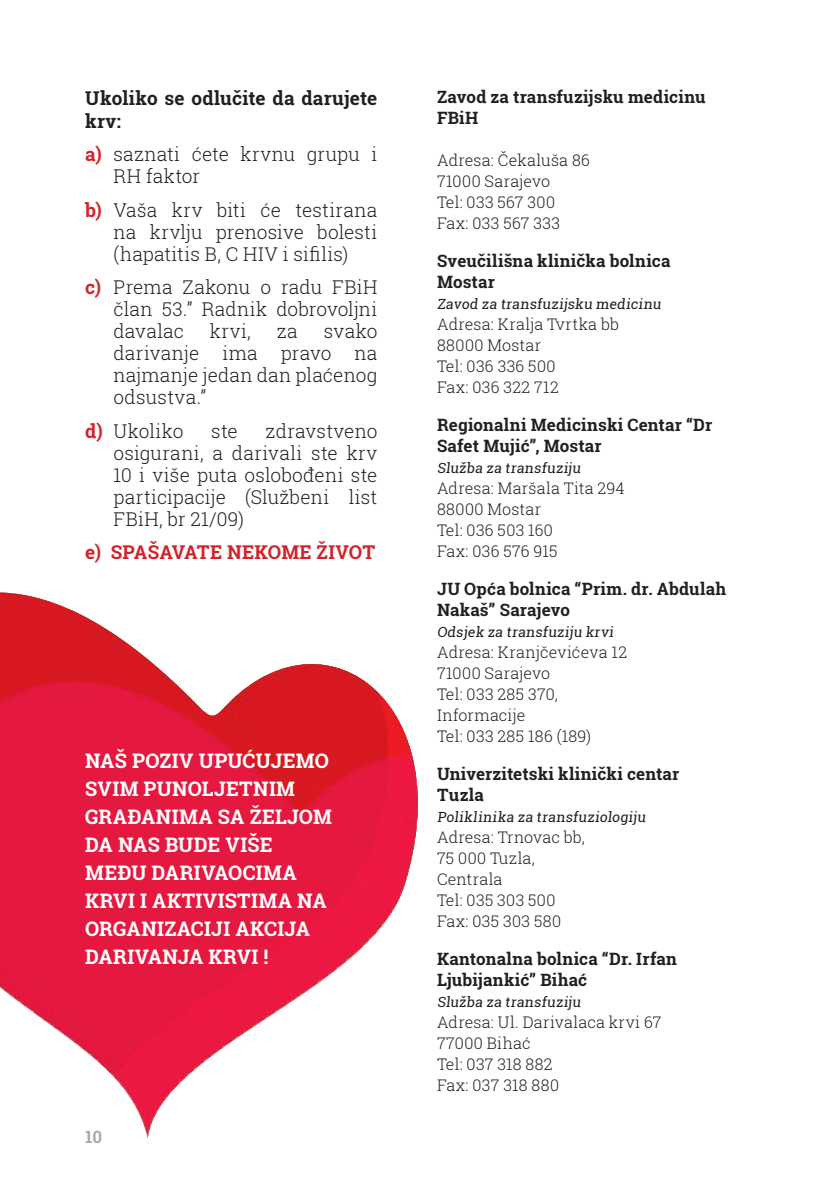
<style>
.page{position:relative;width:840px;height:1191px;background:#fff}
.page>*{position:absolute;margin:0;border:0;box-sizing:border-box;transform-origin:0 0}
.t1{font:700 20px/28px "Roboto Slab";letter-spacing:.005em;color:#fff}
.t2{font:300 19px/22px "Roboto Slab";letter-spacing:.01em;color:#231f20;text-align:justify}
.t3{font:700 19px/23px "Roboto Slab";color:#231f20}
.t4{font:700 19px "Roboto Slab";color:#d2232a}
.t5{font:700 17px/21px "Roboto Slab";letter-spacing:.015em;color:#231f20}
.t6{font:700 17px "Roboto Slab";color:#a7a9ac}
.t7{font:300 16px/21px "Roboto Slab";letter-spacing:.015em;color:#231f20}
.t8{font:14px "Roboto Slab";letter-spacing:.02em;color:#231f20}
.s1{font-weight:700;color:#d2232a}
</style>
<div class="page">
<img style="left:0;top:610px;width:418px;height:528px">
<p class="t3" style="left:85px;top:86px;width:293px">Ukoliko se odlučite da darujete krv:</p>
<p class="t2" style="left:113px;top:143px;width:265px;text-indent:-28px"><span class="s1">a)</span> saznati ćete krvnu grupu i<br>RH faktor</p>
<p class="t2" style="left:113px;top:198px;width:265px;text-indent:-28px"><span class="s1">b)</span> Vaša krv biti će testirana na krvlju prenosive bolesti (hapatitis B, C HIV i sifilis)</p>
<p class="t2" style="left:113px;top:276px;width:265px;text-indent:-28px"><span class="s1">c)</span> Prema Zakonu o radu FBiH član 53.” Radnik dobrovoljni davalac</p>
<p class="t2" style="left:113px;top:320px;width:265px;text-indent:210px">svako darivanje ima pravo na najmanje jedan dan plaćenog odsustva.”</p>
<p class="t2" style="left:85px;top:419px;width:100px"><span class="s1">d)</span> Ukoliko</p>
<p class="t2" style="left:211px;top:419px;width:28px">ste</p>
<p class="t2" style="left:210px;top:320px;width:42px">krvi,</p>
<p class="t2" style="left:277px;top:320px;width:22px">za</p>
<p class="t2" style="left:113px;top:419px;width:265px;text-indent:152px">zdravstveno osigurani, a darivali ste krv 10 i više puta oslobođeni ste participacije (Službeni list FBiH, br 21/09)</p>
<p class="t4" style="left:85px;top:539px;width:27px">e) SPA</p>
<p class="t4" style="left:148px;top:539px;width:25px">ŠAVATENEKOMEŽIVOT</p>
<p class="t1" style="left:85px;top:746px;width:55px">NA Š POZIVUPU</p>
<p class="t1" style="left:242px;top:746px;width:53px">ĆUJEMO</p>
<p class="t1" style="left:85px;top:774px;width:14px">SVIMPUNOL</p>
<p class="t1" style="left:214px;top:774px;width:25px">JETNIM</p>
<p class="t1" style="left:85px;top:802px;width:15px">GRA</p>
<p class="t1" style="left:127px;top:802px;width:27px">ĐANIMASAŽEL</p>
<p class="t1" style="left:287px;top:802px;width:24px">JOM</p>
<p class="t1" style="left:85px;top:830px;width:13px">DANASBUDEVI</p>
<p class="t1" style="left:247px;top:830px;width:20px">ŠE</p>
<p class="t1" style="left:85px;top:858px;width:59px">MEĐUDARIVAOCIMA<br>KRVIIAKTIVISTIMANA<br>ORGANIZACI</p>
<p class="t1" style="left:211px;top:914px;width:24px">JIAKCI</p>
<p class="t1" style="left:284px;top:914px;width:20px">JA</p>
<p class="t1" style="left:85px;top:942px;width:15px">DARIVAN</p>
<p class="t1" style="left:178px;top:942px;width:23px">JAKRVI</p>
<p class="t1" style="left:263px;top:942px;width:6px">!</p>
<p class="t6" style="left:85px;top:1125px;width:19px">10</p>
<p class="t5" style="left:437px;top:86px;width:270px">Zavod za transfuzijsku medicinu<br>FBiH</p>
<p class="t7" style="left:437px;top:149px;width:154px">Adresa: Čekaluša 86<br>71000 Sarajevo<br>Tel: 033 567 300<br>Fax: 033 567 333</p>
<p class="t5" style="left:437px;top:250px;width:235px">Sveučilišna klinička bolnica<br>Mostar</p>
<p class="t8" style="left:437px;top:294px;width:227px">Zavod za transfuzij sku medicinu</p>
<p class="t7" style="left:437px;top:313px;width:183px">Adresa: Kralja Tvrtka bb<br>88000 Mostar<br>Tel: 036 336 500<br>Fax: 036 322 712</p>
<p class="t5" style="left:437px;top:414px;width:276px">Regionalni Medicinski Centar “Dr<br>Safet Mujić”, Mostar</p>
<p class="t8" style="left:437px;top:458px;width:147px">Služba za transfuziju</p>
<p class="t7" style="left:437px;top:477px;width:189px">Adresa: Maršala Tita 294<br>88000 Mostar<br>Tel: 036 503 160<br>Fax: 036 576 915</p>
<p class="t5" style="left:437px;top:578px;width:291px">JUOpća bolnica “Prim. dr. Abdulah<br>Nakaš” Sarajevo</p>
<p class="t8" style="left:437px;top:622px;width:180px">Odsjek za transfuziju krvi</p>
<p class="t7" style="left:437px;top:641px;width:191px">Adresa: Kranjčevićeva 12<br>71000 Sarajevo<br>Tel: 033 285 370,<br>Informacije<br>Tel: 033 285 186 (189)</p>
<p class="t5" style="left:437px;top:763px;width:243px">Univerzitetski klinički centar<br>Tuzla</p>
<p class="t8" style="left:437px;top:807px;width:212px">Poliklinika za transfuziologiju</p>
<p class="t7" style="left:437px;top:826px;width:149px">Adresa: Trnovac bb,<br>75 000 Tuzla,<br>Centrala<br>Tel: 035 303 500<br>Fax: 035 303 580</p>
<p class="t5" style="left:437px;top:948px;width:241px">Kantonalna bolnica “Dr. Irfan<br>Ljubijankić” Bihać</p>
<p class="t8" style="left:437px;top:992px;width:147px">Služba za transfuziju</p>
<p class="t7" style="left:437px;top:1011px;width:226px">Adresa: Ul. Darivalaca krvi 67<br>77000 Bihać<br>Tel: 037 318 882<br>Fax: 037 318 880</p>
</div>
